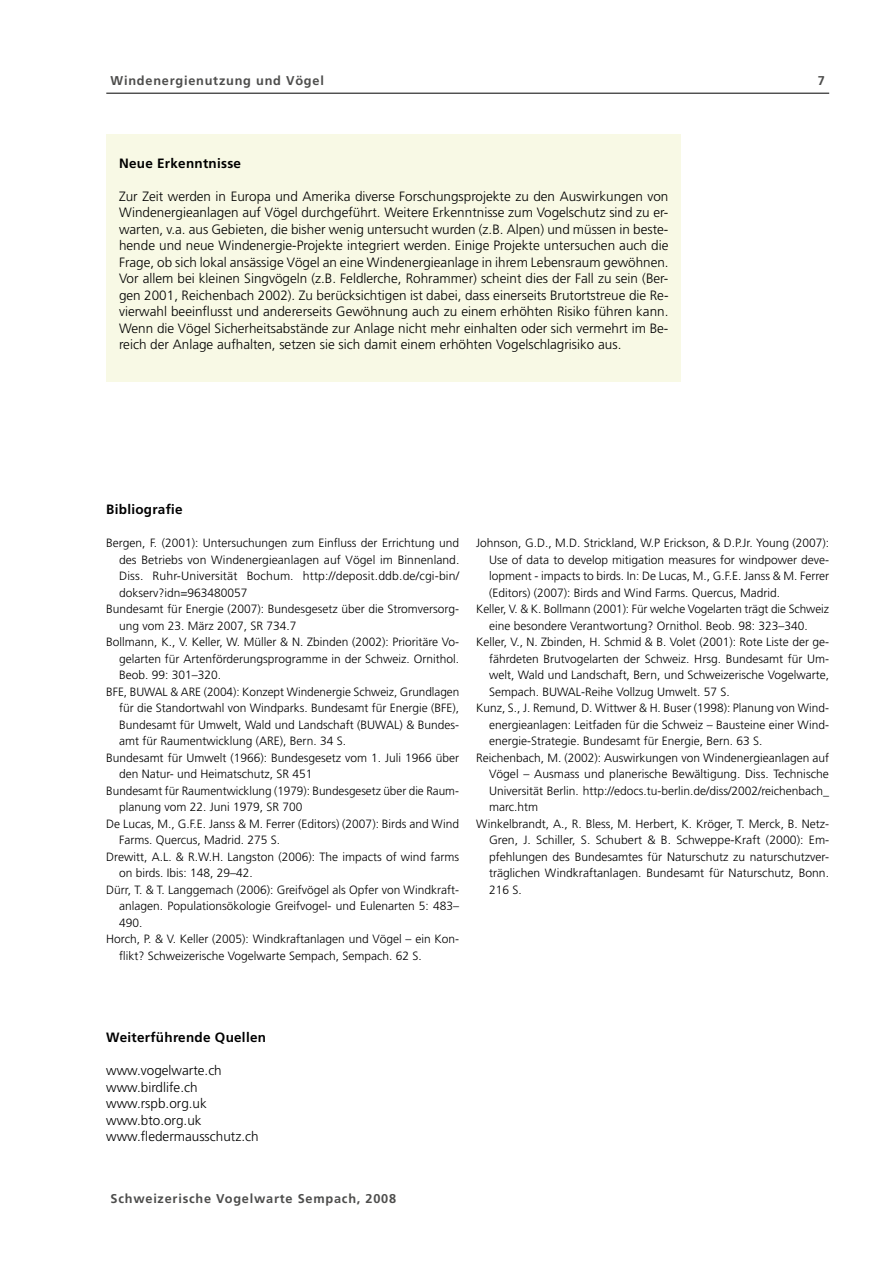
<style>
.page{position:relative;width:893px;height:1263px;background:#fff}
.page>*{position:absolute;margin:0;border:0;box-sizing:border-box;transform-origin:0 0}
.t1{font:300 13.5px/16.5px "Frutiger";color:#000;text-align:justify}
.t2{font:700 13.5px "Frutiger";letter-spacing:.02em;color:#000}
.t3{font:700 12.75px "Frutiger";letter-spacing:.06em;color:#4d4d4c}
.t4{font:300 12px "Frutiger";color:#000}
</style>
<div class="page">
<div style="left:106px;top:135px;width:575px;height:247px;background:#f8f9e5"></div>
<hr style="left:106px;top:93px;width:723px;height:1px;background:#000">
<p class="t3" style="left:111px;top:73px;width:215px">Windenergienutzung und Vögel</p>
<p class="t2" style="left:119px;top:155px;width:124px">Neue Erkenntnisse</p>
<p class="t1" style="left:119px;top:188px;width:551px">Zur Zeit werden in Europa und Amerika diverse Forschungsprojekte zu den Auswirkungen von Windenergieanlagen auf Vögel durchgeführt. Weitere Erkenntnisse zum Vogelschutz sind zu er&shy;warten, v.a. aus Gebieten, die bisher wenig untersucht wurden (z.B. Alpen) und müssen in beste&shy;hende und neue Windenergie-Projekte integriert werden. Einige Projekte untersuchen auch die Frage, ob sich lokal ansässige Vögel an eine Windenergieanlage in ihrem Lebensraum gewöhnen.<br>Vor allem bei kleinen Singvögeln (z.B. Feldlerche, Rohrammer) scheint dies der Fall zu sein (Ber&shy;gen 2001, Reichenbach 2002). Zu berücksichtigen ist dabei, dass einerseits Brutortstreue die Re&shy;vierwahl beeinflusst und andererseits Gewöhnung auch zu einem erhöhten Risiko führen kann.<br>Wenn die Vögel Sicherheitsabstände zur Anlage nicht mehr einhalten oder sich vermehrt im Be&shy;reich der Anlage aufhalten, setzen sie sich damit einem erhöhten Vogelschlagrisiko aus.</p>
<p class="t3" style="left:818px;top:73px;width:9px">7</p>
<p class="t2" style="left:106px;top:501px;width:78px">Bibliografie</p>
<p class="t4" style="left:106px;top:536px;width:354px">Bergen, F. (2001): Untersuchungen zum Einfluss der Errichtung und</p>
<p class="t4" style="left:119px;top:553px;width:342px">des Betriebs von Windenergieanlagen auf Vögel im Binnenland.</p>
<p class="t4" style="left:119px;top:569px;width:342px">Diss. Ruhr-Universität Bochum. http://deposit.ddb.de/cgi-bin/</p>
<p class="t4" style="left:119px;top:586px;width:130px">dokserv?idn=963480057</p>
<p class="t4" style="left:106px;top:602px;width:353px">Bundesamt für Energie (2007): Bundesgesetz über die Stromversorg-</p>
<p class="t4" style="left:119px;top:619px;width:179px">ung vom 23. März 2007, SR 734.7</p>
<p class="t4" style="left:106px;top:635px;width:354px">Bollmann, K., V. Keller, W. Müller &amp; N. Zbinden (2002): Prioritäre Vo-</p>
<p class="t4" style="left:119px;top:652px;width:342px">gelarten für Artenförderungsprogramme in der Schweiz. Ornithol.</p>
<p class="t4" style="left:119px;top:668px;width:104px">Beob. 99: 301–320.</p>
<p class="t4" style="left:106px;top:685px;width:355px">BFE, BUWAL &amp; ARE (2004): Konzept Windenergie Schweiz, Grundlagen</p>
<p class="t4" style="left:119px;top:701px;width:342px">für die Standortwahl von Windparks. Bundesamt für Energie (BFE),</p>
<p class="t4" style="left:119px;top:718px;width:342px">Bundesamt für Umwelt, Wald und Landschaft (BUWAL) &amp; Bundes-</p>
<p class="t4" style="left:119px;top:734px;width:228px">amt für Raumentwicklung (ARE), Bern. 34 S.</p>
<p class="t4" style="left:106px;top:751px;width:354px">Bundesamt für Umwelt (1966): Bundesgesetz vom 1. Juli 1966 über</p>
<p class="t4" style="left:119px;top:767px;width:195px">den Natur- und Heimatschutz, SR 451</p>
<p class="t4" style="left:106px;top:784px;width:354px">Bundesamt für Raumentwicklung (1979): Bundesgesetz über die Raum-</p>
<p class="t4" style="left:119px;top:800px;width:185px">planung vom 22. Juni 1979, SR 700</p>
<p class="t4" style="left:106px;top:817px;width:354px">De Lucas, M., G.F.E. Janss &amp; M. Ferrer (Editors) (2007): Birds and Wind</p>
<p class="t4" style="left:119px;top:833px;width:163px">Farms. Quercus, Madrid. 275 S.</p>
<p class="t4" style="left:106px;top:850px;width:354px">Drewitt, A.L. &amp; R.W.H. Langston (2006): The impacts of wind farms</p>
<p class="t4" style="left:119px;top:866px;width:135px">on birds. Ibis: 148, 29–42.</p>
<p class="t4" style="left:106px;top:883px;width:354px">Dürr, T. &amp; T. Langgemach (2006): Greifvögel als Opfer von Windkraft-</p>
<p class="t4" style="left:119px;top:899px;width:342px">anlagen. Populationsökologie Greifvogel- und Eulenarten 5: 483–</p>
<p class="t4" style="left:119px;top:916px;width:25px">490.</p>
<p class="t4" style="left:106px;top:932px;width:354px">Horch, P. &amp; V. Keller (2005): Windkraftanlagen und Vögel – ein Kon-</p>
<p class="t4" style="left:119px;top:949px;width:304px">flikt? Schweizerische Vogelwarte Sempach, Sempach. 62 S.</p>
<p class="t4" style="left:476px;top:536px;width:354px">Johnson, G.D., M.D. Strickland, W.P Erickson, &amp; D.P.Jr. Young (2007):</p>
<p class="t4" style="left:489px;top:553px;width:342px">Use of data to develop mitigation measures for windpower deve-</p>
<p class="t4" style="left:489px;top:569px;width:342px">lopment - impacts to birds. In: De Lucas, M., G.F.E. Janss &amp; M. Ferrer</p>
<p class="t4" style="left:489px;top:586px;width:293px">(Editors) (2007): Birds and Wind Farms. Quercus, Madrid.</p>
<p class="t4" style="left:476px;top:602px;width:354px">Keller, V. &amp; K. Bollmann (2001): Für welche Vogelarten trägt die Schweiz</p>
<p class="t4" style="left:489px;top:619px;width:320px">eine besondere Verantwortung? Ornithol. Beob. 98: 323–340.</p>
<p class="t4" style="left:476px;top:635px;width:354px">Keller, V., N. Zbinden, H. Schmid &amp; B. Volet (2001): Rote Liste der ge-</p>
<p class="t4" style="left:489px;top:652px;width:342px">fährdeten Brutvogelarten der Schweiz. Hrsg. Bundesamt für Um-</p>
<p class="t4" style="left:489px;top:668px;width:342px">welt, Wald und Landschaft, Bern, und Schweizerische Vogelwarte,</p>
<p class="t4" style="left:489px;top:685px;width:242px">Sempach. BUWAL-Reihe Vollzug Umwelt. 57 S.</p>
<p class="t4" style="left:476px;top:701px;width:354px">Kunz, S., J. Remund, D. Wittwer &amp; H. Buser (1998): Planung von Wind-</p>
<p class="t4" style="left:489px;top:718px;width:341px">energieanlagen: Leitfaden für die Schweiz – Bausteine einer Wind-</p>
<p class="t4" style="left:489px;top:734px;width:275px">energie-Strategie. Bundesamt für Energie, Bern. 63 S.</p>
<p class="t4" style="left:476px;top:751px;width:354px">Reichenbach, M. (2002): Auswirkungen von Windenergieanlagen auf</p>
<p class="t4" style="left:489px;top:767px;width:341px">Vögel – Ausmass und planerische Bewältigung. Diss. Technische</p>
<p class="t4" style="left:489px;top:784px;width:342px">Universität Berlin. http://edocs.tu-berlin.de/diss/2002/reichenbach_</p>
<p class="t4" style="left:489px;top:800px;width:51px">marc.htm</p>
<p class="t4" style="left:476px;top:817px;width:354px">Winkelbrandt, A., R. Bless, M. Herbert, K. Kröger, T. Merck, B. Netz-</p>
<p class="t4" style="left:489px;top:833px;width:341px">Gren, J. Schiller, S. Schubert &amp; B. Schweppe-Kraft (2000): Em-</p>
<p class="t4" style="left:489px;top:850px;width:342px">pfehlungen des Bundesamtes für Naturschutz zu naturschutzver-</p>
<p class="t4" style="left:489px;top:866px;width:341px">träglichen Windkraftanlagen. Bundesamt für Naturschutz, Bonn.</p>
<p class="t4" style="left:489px;top:883px;width:34px">216 S.</p>
<p class="t2" style="left:106px;top:1029px;width:161px">Weiterführende Quellen</p>
<p class="t1" style="left:106px;top:1062px;width:154px;text-align:left">www.vogelwarte.ch www.birdlife.ch www.rspb.org.uk www.bto.org.uk www.fledermausschutz.ch</p>
<p class="t3" style="left:111px;top:1191px;width:287px">Schweizerische Vogelwarte Sempach, 2008</p>
</div>
